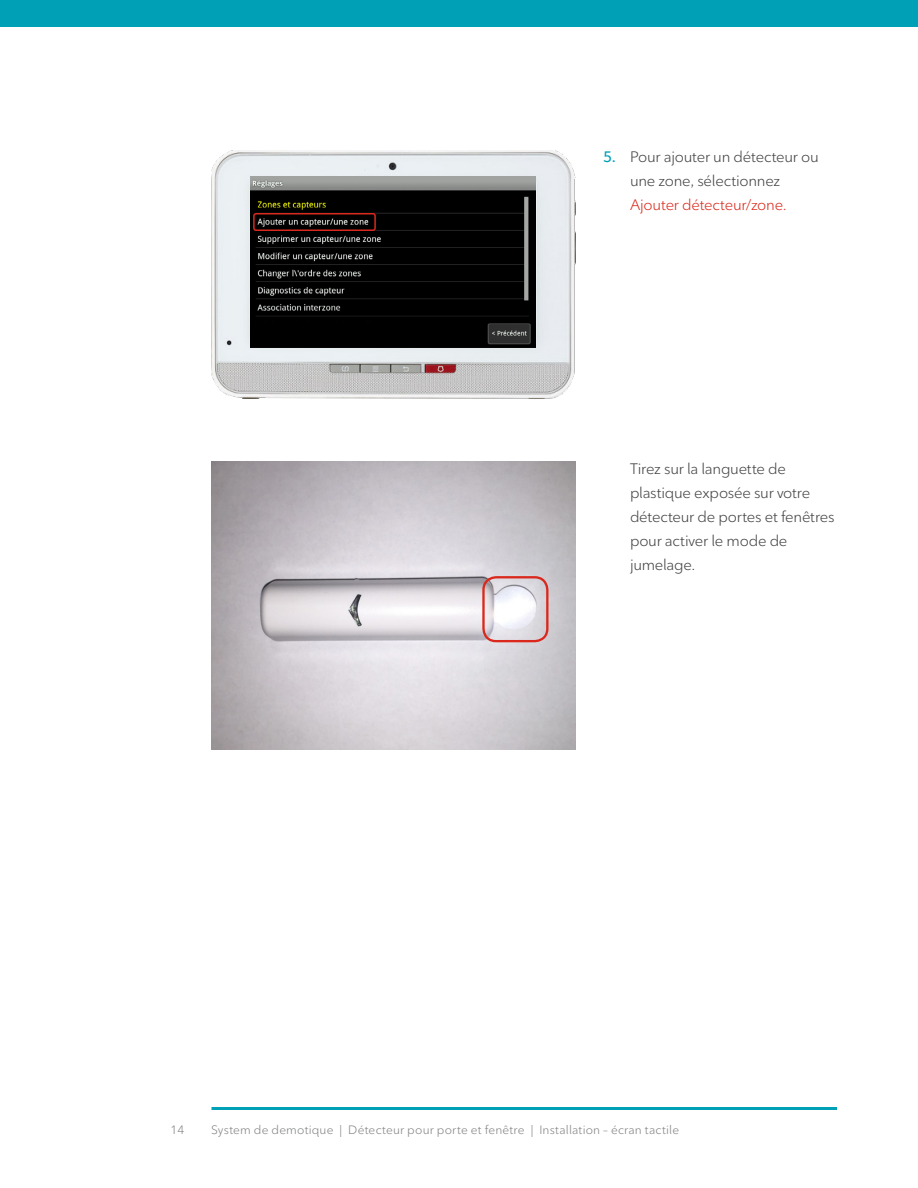
<style>
.page{position:relative;width:918px;height:1188px;background:#fff}
.page>*{position:absolute;margin:0;border:0;box-sizing:border-box;transform-origin:0 0}
.t1{font:15px/24px "Ted Next";letter-spacing:-.015em;color:#424142}
.t2{font:15px "Ted Next";letter-spacing:-.015em;color:#da291c}
.t3{font:12px "Ted Next";letter-spacing:.015em;color:#808284}
.s1{font-weight:600;color:#00a0b7}
</style>
<div class="page">
<div style="left:0;top:0;width:918px;height:27px;background:#00a0b7"></div>
<img style="left:212px;top:462px;width:364px;height:288px">
<div style="left:482px;top:576px;width:67px;height:66px;border:2px solid #da291c;border-radius:13px"></div>
<img style="left:212px;top:150px;width:364px;height:249px">
<img style="left:251px;top:176px;width:285px;height:172px">
<div style="left:253px;top:213px;width:123px;height:18px;border:2px solid #da291c;border-radius:2px"></div>
<hr style="left:212px;top:1107px;width:625px;height:3px;background:#00a0b7">
<p class="t1" style="left:630px;top:144px;width:190px;text-indent:-27px"><span class="s1">5.</span> Pour ajouter un détecteur ou une zone, sélectionnez</p>
<p class="t2" style="left:630px;top:195px;width:158px">Ajouter détecteur/zone.</p>
<p class="t1" style="left:630px;top:456px;width:206px">Tirez sur la languette de plastique exposée sur votre détecteur de portes et fenêtres pour activer le mode de jumelage.</p>
<p class="t3" style="left:171px;top:1123px;width:15px">14</p>
<p class="t3" style="left:211px;top:1123px;width:470px">System de demotique | Détecteur pour porte et fenêtre | Installation – écran tactile</p>
</div>
